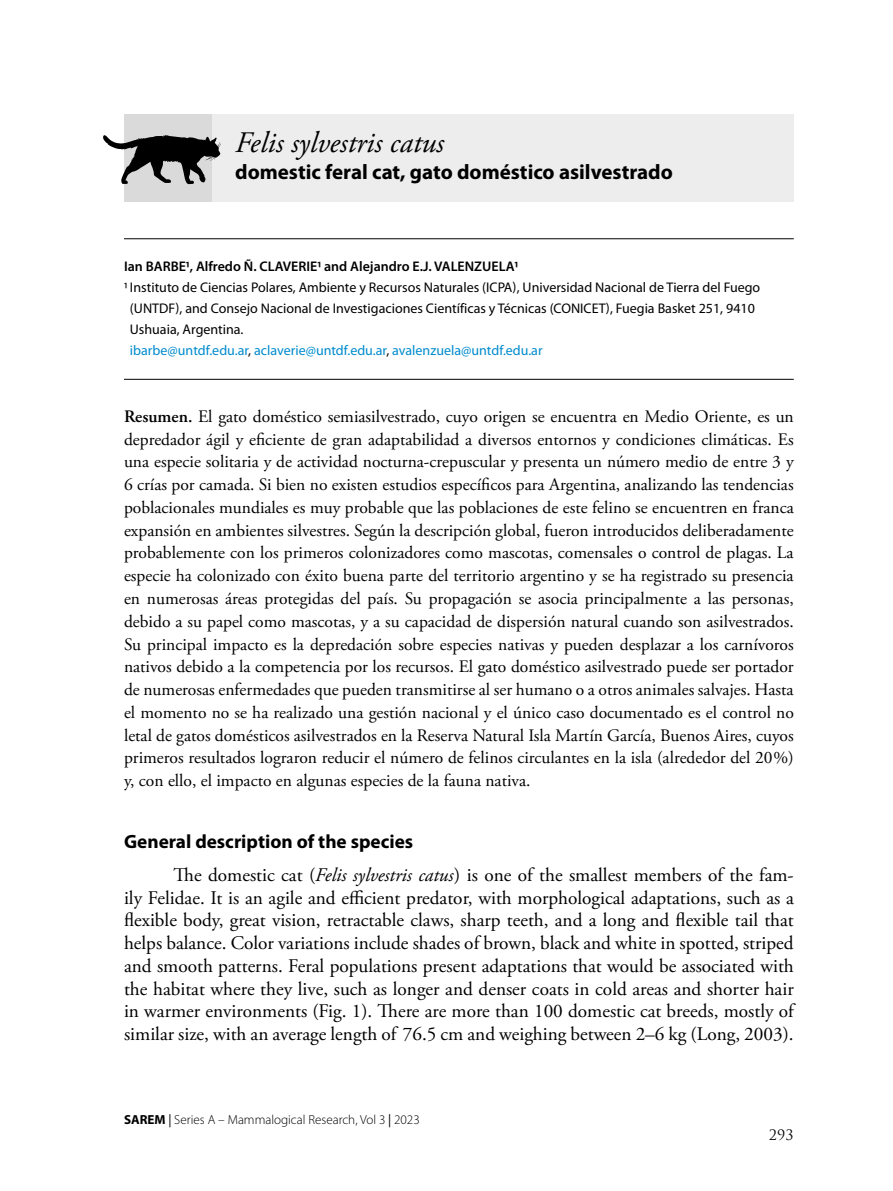
<style>
.page{position:relative;width:893px;height:1191px;background:#fff}
.page>*{position:absolute;margin:0;border:0;box-sizing:border-box;transform-origin:0 0}
.t1{font:italic 29.75px "Adobe Garamond Pro";color:#000}
.t2{font:700 21px "Myriad Pro";color:#000}
.t3{font:19.25px/22.8px "Adobe Garamond Pro";color:#000;text-align:justify}
.t4{font:700 19.25px "Myriad Pro";color:#000}
.t5{font:17.5px/22.8px "Adobe Garamond Pro";color:#000;text-align:justify}
.t6{font:14px/21px "Myriad Pro";color:#000}
.t7{font:600 14px "Myriad Pro";color:#000}
.t8{font:14px "Trajan";color:#000}
.t9{font:300 13.12px "Myriad Pro";color:#000}
.s1{color:#008bce}
.s2{font-weight:600}
.s3{font-style:italic}
.s4{font-weight:700}
.s5{font-weight:400}
</style>
<div class="page">
<hr style="left:124px;top:238px;width:670px;height:1px;background:#000">
<hr style="left:124px;top:379px;width:670px;height:1px;background:#000">
<div style="left:212px;top:114px;width:582px;height:88px;background:#ededed"></div>
<div style="left:124px;top:114px;width:88px;height:88px;background:#dadada"></div>
<svg style="left:103px;top:135px;width:118px;height:49px"></svg>
<h1 class="t1" style="left:235px;top:124px;width:210px">Felis sylvestris catus</h1>
<p class="t2" style="left:235px;top:161px;width:439px">domestic feral cat, gato doméstico asilvestrado</p>
<p class="t7" style="left:124px;top:259px;width:396px">Ian BARBE1, Alfredo Ñ. CLAVERIE1 and Alejandro E.J. VALENZUELA1</p>
<p class="t6" style="left:130px;top:277px;width:632px;text-indent:-6px">1 Instituto de Ciencias Polares, Ambiente y Recursos Naturales (ICPA), Universidad Nacional de Tierra del Fuego (UNTDF), and Consejo Nacional de Investigaciones Científicas y Técnicas (CONICET), Fuegia Basket 251, 9410<br>Ushuaia, Argentina.<br><span class="s1">ibarbe@untdf.edu.ar</span>, <span class="s1">aclaverie@untdf.edu.ar</span>, <span class="s1">avalenzuela@untdf.edu.ar</span></p>
<p class="t5" style="left:124px;top:405px;width:671px"><span class="s2">Resumen.</span> El gato doméstico semiasilvestrado, cuyo origen se encuentra en Medio Oriente, es un depredador ágil y eficiente de gran adaptabilidad a diversos entornos y condiciones climáticas. Es una especie solitaria y de actividad nocturna-crepuscular y presenta un número medio de entre 3 y 6 crías por camada. Si bien no existen estudios específicos para Argentina, analizando las tendencias poblacionales mundiales es muy probable que las poblaciones de este felino se encuentren en franca expansión en ambientes silvestres. Según la descripción global, fueron introducidos deliberadamente probablemente con los primeros colonizadores como mascotas, comensales o control de plagas. La especie ha colonizado con éxito buena parte del territorio argentino y se ha registrado su presencia en numerosas áreas protegidas del país. Su propagación se asocia principalmente a las personas, debido a su papel como mascotas, y a su capacidad de dispersión natural cuando son asilvestrados.<br>Su principal impacto es la depredación sobre especies nativas y pueden desplazar a los carnívoros nativos debido a la competencia por los recursos. El gato doméstico asilvestrado puede ser portador de numerosas enfermedades que pueden transmitirse al ser humano o a otros animales salvajes. Hasta el momento no se ha realizado una gestión nacional y el único caso documentado es el control no letal de gatos domésticos asilvestrados en la Reserva Natural Isla Martín García, Buenos Aires, cuyos primeros resultados lograron reducir el número de felinos circulantes en la isla (alrededor del 20%) y, con ello, el impacto en algunas especies de la fauna nativa.</p>
<p class="t4" style="left:124px;top:831px;width:291px">General description of the species</p>
<p class="t3" style="left:124px;top:864px;width:671px;text-indent:50px">The domestic cat (<span class="s3">Felis sylvestris catus</span>) is one of the smallest members of the fam&shy;ily Felidae. It is an agile and efficient predator, with morphological adaptations, such as a flexible body, great vision, retractable claws, sharp teeth, and a long and flexible tail that helps balance. Color variations include shades of brown, black and white in spotted, striped and smooth patterns. Feral populations present adaptations that would be associated with the habitat where they live, such as longer and denser coats in cold areas and shorter hair in warmer environments (Fig. 1). There are more than 100 domestic cat breeds, mostly of similar size, with an average length of 76.5 cm and weighing between 2–6 kg (Long, 2003).</p>
<p class="t9" style="left:124px;top:1112px;width:297px"><span class="s4">SAREM</span> <span class="s5">|</span> Series A – Mammalogical Research, Vol 3 <span class="s5">|</span> 2023</p>
<p class="t8" style="left:769px;top:1126px;width:26px">293</p>
</div>
